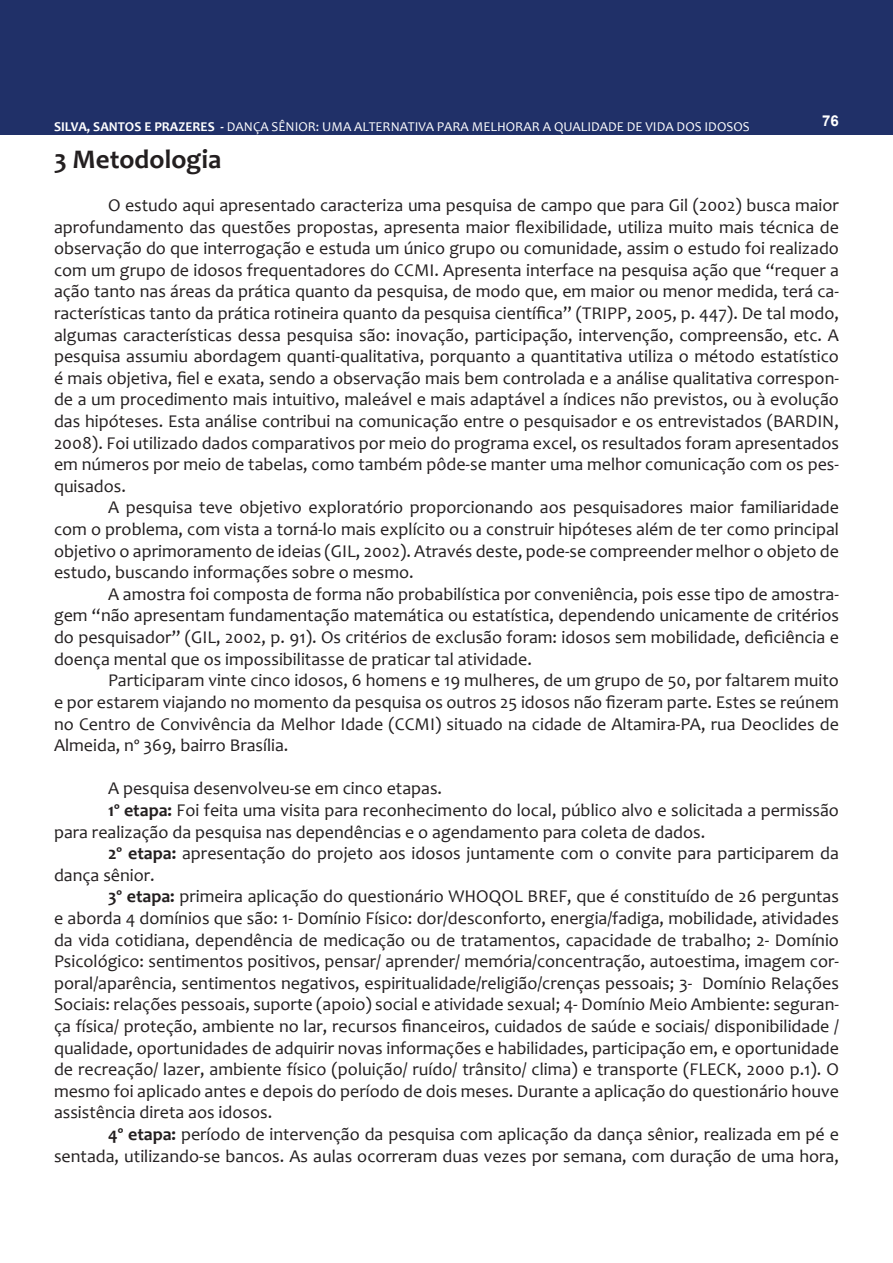
<style>
.page{position:relative;width:893px;height:1263px;background:#fff}
.page>*{position:absolute;margin:0;border:0;box-sizing:border-box;transform-origin:0 0}
.texto_corrido{font:700 27px "Candara";color:#231f20}
.texto_corrido-2{font:18px/21.6px "Candara";color:#231f20;text-align:justify}
.t1{font:700 15px "Arial";color:#fff}
.t2{font:13.5px "Candara";color:#fff}
.s1{font-weight:700}
</style>
<div class="page">
<div style="left:0;top:0;width:893px;height:135px;background:#203068"></div>
<p class="t1" style="left:822px;top:111px;width:18px">76</p>
<p class="t2" style="left:54px;top:118px;width:697px"><span class="s1">SILVA, SANTOS E PRAZERES -</span> DANÇA SÊNIOR: UMA ALTERNATIVA PARA MELHORAR A QUALIDADE DE VIDA DOS IDOSOS</p>
<p class="texto_corrido" style="left:54px;top:142px;width:169px">3 Metodologia</p>
<p class="texto_corrido-2" style="left:54px;top:194px;width:786px;text-indent:54px">O estudo aqui apresentado caracteriza uma pesquisa de campo que para Gil (2002) busca maior aprofundamento das questões propostas, apresenta maior flexibilidade, utiliza muito mais técnica de observação do que interrogação e estuda um único grupo ou comunidade, assim o estudo foi realizado com um grupo de idosos frequentadores do CCMI. Apresenta interface na pesquisa ação que “requer a ação tanto nas áreas da prática quanto da pesquisa, de modo que, em maior ou menor medida, terá ca&shy;racterísticas tanto da prática rotineira quanto da pesquisa científica” (TRIPP, 2005, p. 447). De tal modo, algumas características dessa pesquisa são: inovação, participação, intervenção, compreensão, etc. A pesquisa assumiu abordagem quanti-qualitativa, porquanto a quantitativa utiliza o método estatístico é mais objetiva, fiel e exata, sendo a observação mais bem controlada e a análise qualitativa correspon&shy;de a um procedimento mais intuitivo, maleável e mais adaptável a índices não previstos, ou à evolução das hipóteses. Esta análise contribui na comunicação entre o pesquisador e os entrevistados (BARDIN, 2008). Foi utilizado dados comparativos por meio do programa excel, os resultados foram apresentados em números por meio de tabelas, como também pôde-se manter uma melhor comunicação com os pes&shy;quisados.</p>
<p class="texto_corrido-2" style="left:54px;top:497px;width:786px;text-indent:54px">A pesquisa teve objetivo exploratório proporcionando aos pesquisadores maior familiaridade com o problema, com vista a torná-lo mais explícito ou a construir hipóteses além de ter como principal objetivo o aprimoramento de ideias (GIL, 2002). Através deste, pode-se compreender melhor o objeto de estudo, buscando informações sobre o mesmo.</p>
<p class="texto_corrido-2" style="left:54px;top:583px;width:786px;text-indent:54px">A amostra foi composta de forma não probabilística por conveniência, pois esse tipo de amostra&shy;gem “não apresentam fundamentação matemática ou estatística, dependendo unicamente de critérios do pesquisador” (GIL, 2002, p. 91). Os critérios de exclusão foram: idosos sem mobilidade, deficiência e doença mental que os impossibilitasse de praticar tal atividade.</p>
<p class="texto_corrido-2" style="left:54px;top:669px;width:786px;text-indent:54px">Participaram vinte cinco idosos, 6 homens e 19 mulheres, de um grupo de 50, por faltarem muito e por estarem viajando no momento da pesquisa os outros 25 idosos não fizeram parte. Estes se reúnem no Centro de Convivência da Melhor Idade (CCMI) situado na cidade de Altamira-PA, rua Deoclides de Almeida, nº 369, bairro Brasília.</p>
<p class="texto_corrido-2" style="left:108px;top:777px;width:336px">A pesquisa desenvolveu-se em cinco etapas.</p>
<p class="texto_corrido-2" style="left:54px;top:799px;width:786px;text-indent:54px"><span class="s1">1º etapa:</span> Foi feita uma visita para reconhecimento do local, público alvo e solicitada a permissão para realização da pesquisa nas dependências e o agendamento para coleta de dados.</p>
<p class="texto_corrido-2" style="left:54px;top:842px;width:786px;text-indent:54px"><span class="s1">2º etapa:</span> apresentação do projeto aos idosos juntamente com o convite para participarem da dança sênior.</p>
<p class="texto_corrido-2" style="left:54px;top:885px;width:786px;text-indent:54px"><span class="s1">3º etapa:</span> primeira aplicação do questionário WHOQOL BREF, que é constituído de 26 perguntas e aborda 4 domínios que são: 1- Domínio Físico: dor/desconforto, energia/fadiga, mobilidade, atividades da vida cotidiana, dependência de medicação ou de tratamentos, capacidade de trabalho; 2- Domínio Psicológico: sentimentos positivos, pensar/ aprender/ memória/concentração, autoestima, imagem cor&shy;poral/aparência, sentimentos negativos, espiritualidade/religião/crenças pessoais; 3- Domínio Relações Sociais: relações pessoais, suporte (apoio) social e atividade sexual; 4- Domínio Meio Ambiente: seguran&shy;ça física/ proteção, ambiente no lar, recursos financeiros, cuidados de saúde e sociais/ disponibilidade / qualidade, oportunidades de adquirir novas informações e habilidades, participação em, e oportunidade de recreação/ lazer, ambiente físico (poluição/ ruído/ trânsito/ clima) e transporte (FLECK, 2000 p.1). O mesmo foi aplicado antes e depois do período de dois meses. Durante a aplicação do questionário houve assistência direta aos idosos.</p>
<p class="texto_corrido-2" style="left:54px;top:1123px;width:786px;text-align:right"><span class="s1">4º etapa:</span> período de intervenção da pesquisa com aplicação da dança sênior, realizada em pé e sentada, utilizando-se bancos. As aulas ocorreram duas vezes por semana, com duração de uma hora,</p>
</div>
